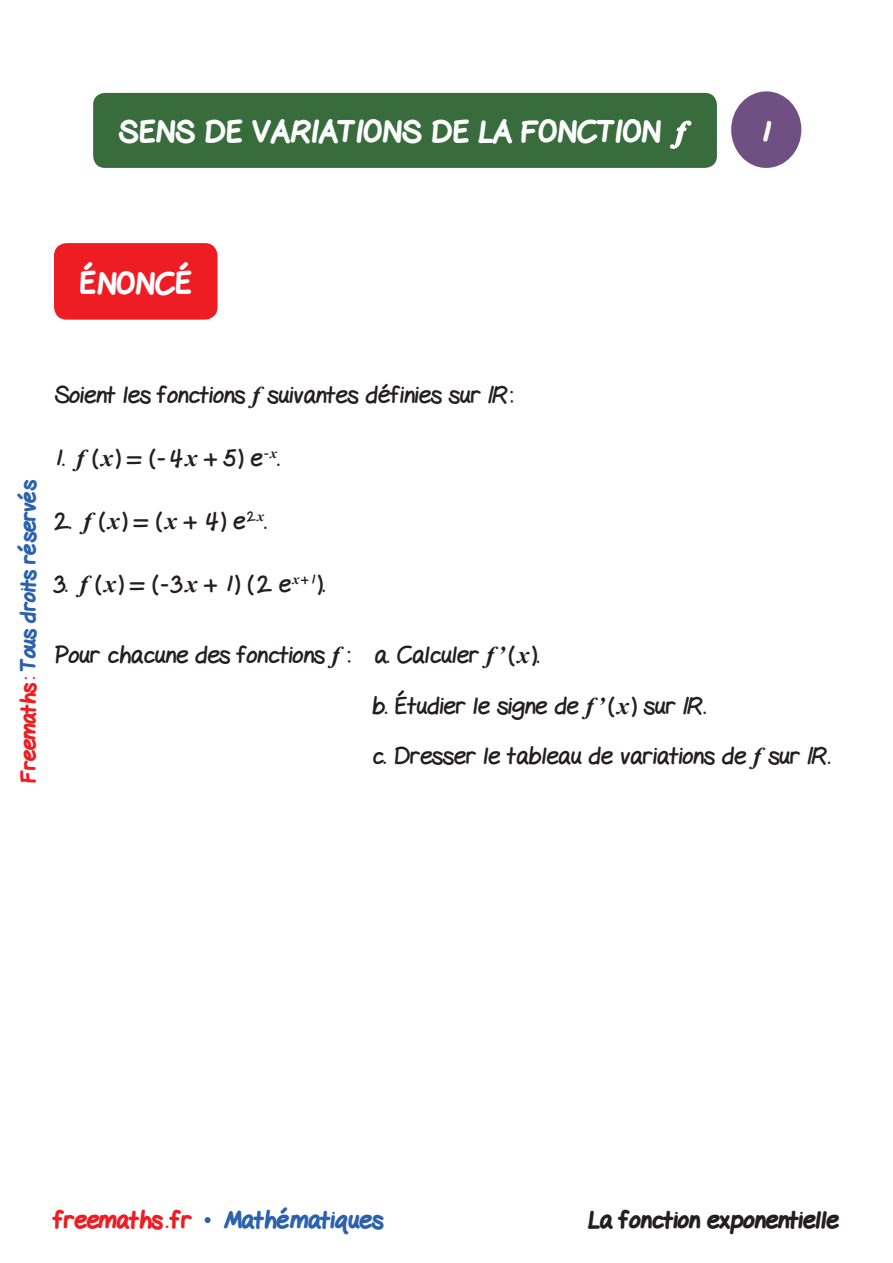
<style>
.page{position:relative;width:893px;height:1263px;background:#fff}
.page>*{position:absolute;margin:0;border:0;box-sizing:border-box;transform-origin:0 0}
.t1{font:800 30px "Gel Pen";color:#fff}
.t2{font:24px/50.2px "Gel Pen";color:#231f20}
.t3{font:800 24px "Gel Pen";color:#2c62ad}
.t4{font:800 24px "Gel Pen";color:#231f20}
.t5{font:800 21px "Gel Pen";letter-spacing:-.01em;color:#2c62ad}
.s1{color:#ee1d23}
.s2{font-family:"Times New Roman";font-weight:700;font-style:italic}
.s3{font-family:"Times New Roman";font-weight:400}
</style>
<div class="page">
<div style="left:54px;top:243px;width:164px;height:77px;background:#ee1d23;border-radius:13px"></div>
<div style="left:92px;top:92px;width:626px;height:77px;background:#386c3d;border-radius:13px"></div>
<svg style="left:669px;top:120px;width:23px;height:29px"></svg>
<div style="left:92px;top:91px;width:626px;height:78px;border:2px solid #fff;border-radius:13px"></div>
<div style="left:731px;top:91px;width:70px;height:77px;background:#704f83;border-radius:50%"></div>
<p class="t1" style="left:119px;top:109px;width:544px">SENS DE VARIATIONS DE LA FONCTION</p>
<p class="t1" style="left:760px;top:108px;width:12px">1</p>
<p class="t1" style="left:80px;top:260px;width:114px">ÉNONCÉ</p>
<p class="t5" style="left:12px;top:783px;width:305px;rotate:-90deg"><span class="s1">Freemaths:</span> Tous droits réservés</p>
<p class="t2" style="left:54px;top:367px;width:460px">Soient les fonctions <span class="s2">f</span> suivantes définies sur ¨:</p>
<p class="t2" style="left:54px;top:430px;width:227px">1. <span class="s2">f</span> (<span class="s2">x</span>) = (-4<span class="s2">x</span> + 5) e<sup>-</sup><sup>x</sup>.</p>
<p class="t2" style="left:54px;top:493px;width:214px">2. <span class="s2">f</span> (<span class="s2">x</span>) = (<span class="s2">x</span> + 4) e<sup>2</sup><sup>x</sup>.</p>
<p class="t2" style="left:54px;top:556px;width:273px">3. <span class="s2">f</span> (<span class="s2">x</span>) = (-3<span class="s2">x</span> + 1) (2 e<sup>x</sup><sup>+1</sup>).</p>
<p class="t2" style="left:372px;top:627px;width:460px;text-indent:-318px">Pour chacune des fonctions <span class="s2">f</span> : a. Calculer <span class="s2">f’</span>( <span class="s2">x</span>).<br>b. Étudier le signe de <span class="s2">f’</span>(<span class="s2">x</span>) sur ¨.<br>c. Dresser le tableau de variations de <span class="s2">f</span> sur ¨.</p>
<p class="t3" style="left:54px;top:1201px;width:331px"><span class="s1">freemaths . fr</span> <span class="s3">•</span> Mathématiques</p>
<p class="t4" style="left:588px;top:1201px;width:253px">La fonction exponentielle</p>
</div>
